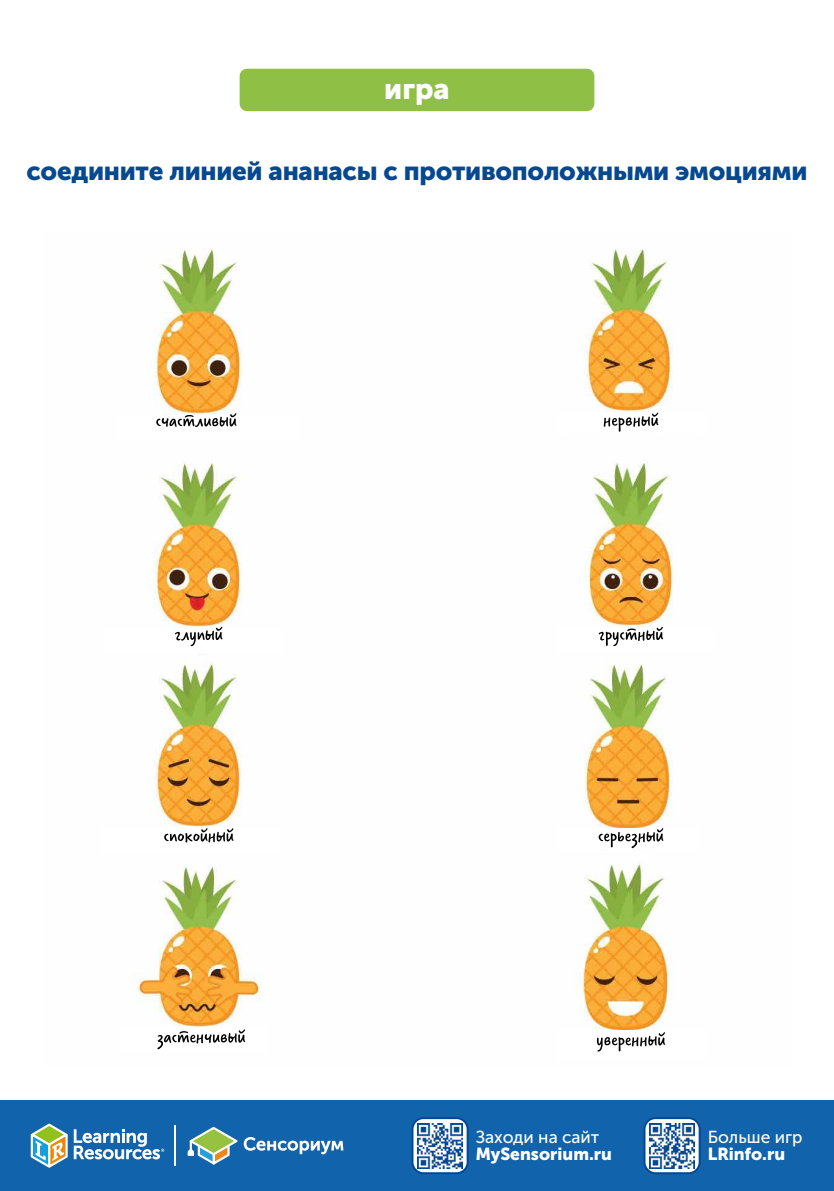
<style>
.page{position:relative;width:834px;height:1191px;background:#fff}
.page>*{position:absolute;margin:0;border:0;box-sizing:border-box;transform-origin:0 0}
.t1{font:29.2px "Museo Sans Cyrl 900";color:#fff}
.t2{font:26px "Museo Sans Cyrl 900";letter-spacing:-.01em;color:#07488f}
.t3{font:17.2px "Museo Sans Cyrl 900";color:#fff}
.t4{font:17.2px "Museo Sans Cyrl 500";color:#fff}
</style>
<div class="page">
<img style="left:134px;top:249px;width:539px;height:781px">
<div style="left:118px;top:416px;width:178px;height:24px;background:#fff"></div>
<div style="left:105px;top:629px;width:178px;height:24px;background:#fff"></div>
<div style="left:101px;top:828px;width:178px;height:24px;background:#fff"></div>
<div style="left:120px;top:1027px;width:147px;height:24px;background:#fff"></div>
<div style="left:557px;top:828px;width:142px;height:21px;background:#fff"></div>
<div style="left:557px;top:627px;width:155px;height:25px;background:#fff"></div>
<div style="left:557px;top:413px;width:147px;height:22px;background:#fff"></div>
<svg style="left:156px;top:413px;width:80px;height:14px"></svg>
<svg style="left:175px;top:627px;width:47px;height:19px"></svg>
<svg style="left:164px;top:828px;width:69px;height:14px"></svg>
<svg style="left:157px;top:1029px;width:88px;height:20px"></svg>
<svg style="left:597px;top:1032px;width:68px;height:19px"></svg>
<svg style="left:598px;top:828px;width:65px;height:20px"></svg>
<svg style="left:598px;top:627px;width:65px;height:19px"></svg>
<svg style="left:603px;top:412px;width:55px;height:20px"></svg>
<div style="left:239px;top:69px;width:355px;height:42px;background:#8fc045;border-radius:7px"></div>
<div style="left:0;top:1100px;width:833px;height:91px;background:#1163ab"></div>
<svg style="left:643px;top:1117px;width:57px;height:57px"></svg>
<img style="left:649px;top:1123px;width:45px;height:45px">
<svg style="left:411px;top:1117px;width:57px;height:57px"></svg>
<img style="left:417px;top:1123px;width:45px;height:45px">
<svg style="left:188px;top:1126px;width:49px;height:38px"></svg>
<svg style="left:244px;top:1137px;width:99px;height:17px"></svg>
<svg style="left:31px;top:1123px;width:37px;height:44px"></svg>
<svg style="left:74px;top:1129px;width:90px;height:30px"></svg>
<hr style="left:174px;top:1125px;width:1px;height:41px;background:#fff">
<p class="t1" style="left:384px;top:72px;width:67px">игра</p>
<p class="t2" style="left:27px;top:156px;width:782px">соедините линией ананасы с противоположными эмоциями</p>
<p class="t4" style="left:475px;top:1127px;width:125px">Заходи на сайт</p>
<p class="t3" style="left:475px;top:1144px;width:138px">MySensorium.ru</p>
<p class="t4" style="left:707px;top:1127px;width:96px">Больше игр</p>
<p class="t3" style="left:707px;top:1144px;width:79px">LRinfo.ru</p>
</div>
